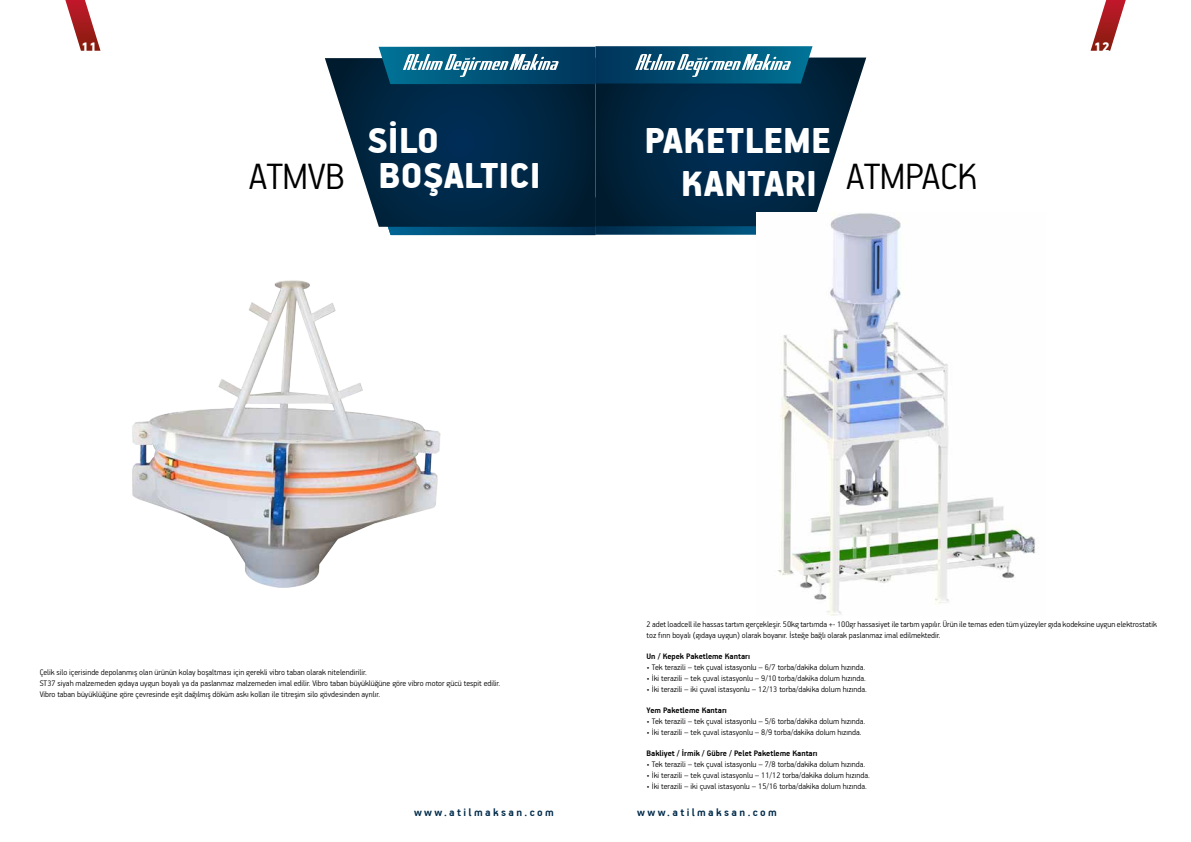
<style>
.page{position:relative;width:1191px;height:842px;background:#fff}
.page>*{position:absolute;margin:0;border:0;box-sizing:border-box;transform-origin:0 0}
.t1{font:300 41px "PF Handbook Pro";letter-spacing:-.005em;color:#000}
.t2{font:900 40px/35px "PF Handbook Pro";color:#fff}
.t3{font:900 15.6px "PF Handbook Pro";color:#fff}
.t4{font:700 12px "PF Handbook Pro";letter-spacing:.2em;color:#002b4a}
.t5{font:300 9px/10.8px "PF Handbook Pro";color:#000}
.t6{font:700 9px "PF Handbook Pro";color:#000}
</style>
<div class="page">
<svg style="left:65px;top:0;width:35px;height:51px"></svg>
<svg style="left:325px;top:58px;width:270px;height:166px;background:#21435c"></svg>
<img style="left:132px;top:280px;width:309px;height:308px">
<svg style="left:1090px;top:0;width:35px;height:51px"></svg>
<svg style="left:378px;top:197px;width:378px;height:38px;background:#03314f"></svg>
<svg style="left:595px;top:58px;width:271px;height:168px;background:#193b55"></svg>
<img style="left:756px;top:213px;width:280px;height:403px">
<svg style="left:378px;top:46px;width:434px;height:38px;background:#266a89"></svg>
<h3 class="t3" style="left:81px;top:37px;width:18px">11</h3>
<h1 class="t1" style="left:249px;top:151px;width:98px">ATMVB</h1>
<h2 class="t2" style="left:367px;top:122px;width:175px">SİLO<br>BOŞALTICI</h2>
<h2 class="t2" style="left:644px;top:118px;width:188px;line-height:43px;text-align:center">PAKETLEME<br>KANTARI</h2>
<h1 class="t1" style="left:846px;top:151px;width:133px">ATMPACK</h1>
<h3 class="t3" style="left:1093px;top:37px;width:18px">12</h3>
<p class="t5" style="left:40px;top:666px;width:462px">Çelik silo içerisinde depolanmış olan ürünün kolay boşaltması için gerekli vibro taban olarak nitelendirilir.<br>ST37 siyah malzemeden gıdaya uygun boyalı ya da paslanmaz malzemeden imal edilir. Vibro taban büyüklüğüne göre vibro motor gücü tespit edilir.<br>Vibro taban büyüklüğüne göre çevresinde eşit dağılmış döküm askı kolları ile titreşim silo gövdesinden ayrılır.</p>
<h3 class="t4" style="left:414px;top:805px;width:141px">www.atilmaksan.com</h3>
<p class="t5" style="left:646px;top:618px;width:512px">2 adet loadcell ile hassas tartım gerçekleşir. 50kg tartımda +- 100gr hassasiyet ile tartım yapılır. Ürün ile temas eden tüm yüzeyler gıda kodeksine uygun elektrostatik toz fırın boyalı (gıdaya uygun) olarak boyanır. İsteğe bağlı olarak paslanmaz imal edilmektedir.</p>
<p class="t6" style="left:646px;top:651px;width:105px">Un / Kepek Paketleme Kantarı</p>
<p class="t5" style="left:646px;top:661px;width:220px">• Tek terazili – tek çuval istasyonlu – 6/7 torba/dakika dolum hızında.</p>
<p class="t5" style="left:646px;top:672px;width:221px">• İki terazili – tek çuval istasyonlu – 9/10 torba/dakika dolum hızında.</p>
<p class="t5" style="left:646px;top:683px;width:222px">• İki terazili – iki çuval istasyonlu – 12/13 torba/dakika dolum hızında.</p>
<p class="t6" style="left:646px;top:705px;width:82px">Yem Paketleme Kantarı</p>
<p class="t5" style="left:646px;top:715px;width:220px">• Tek terazili – tek çuval istasyonlu – 5/6 torba/dakika dolum hızında.</p>
<p class="t5" style="left:646px;top:726px;width:217px">• İki terazili – tek çuval istasyonlu – 8/9 torba/dakika dolum hızında.</p>
<p class="t6" style="left:646px;top:748px;width:173px">Bakliyet / İrmik / Gübre / Pelet Paketleme Kantarı</p>
<p class="t5" style="left:646px;top:759px;width:220px">• Tek terazili – tek çuval istasyonlu – 7/8 torba/dakika dolum hızında.</p>
<p class="t5" style="left:646px;top:769px;width:225px">• İki terazili – tek çuval istasyonlu – 11/12 torba/dakika dolum hızında.</p>
<p class="t5" style="left:646px;top:780px;width:222px">• İki terazili – iki çuval istasyonlu – 15/16 torba/dakika dolum hızında.</p>
<h3 class="t4" style="left:637px;top:805px;width:141px">www.atilmaksan.com</h3>
</div>
